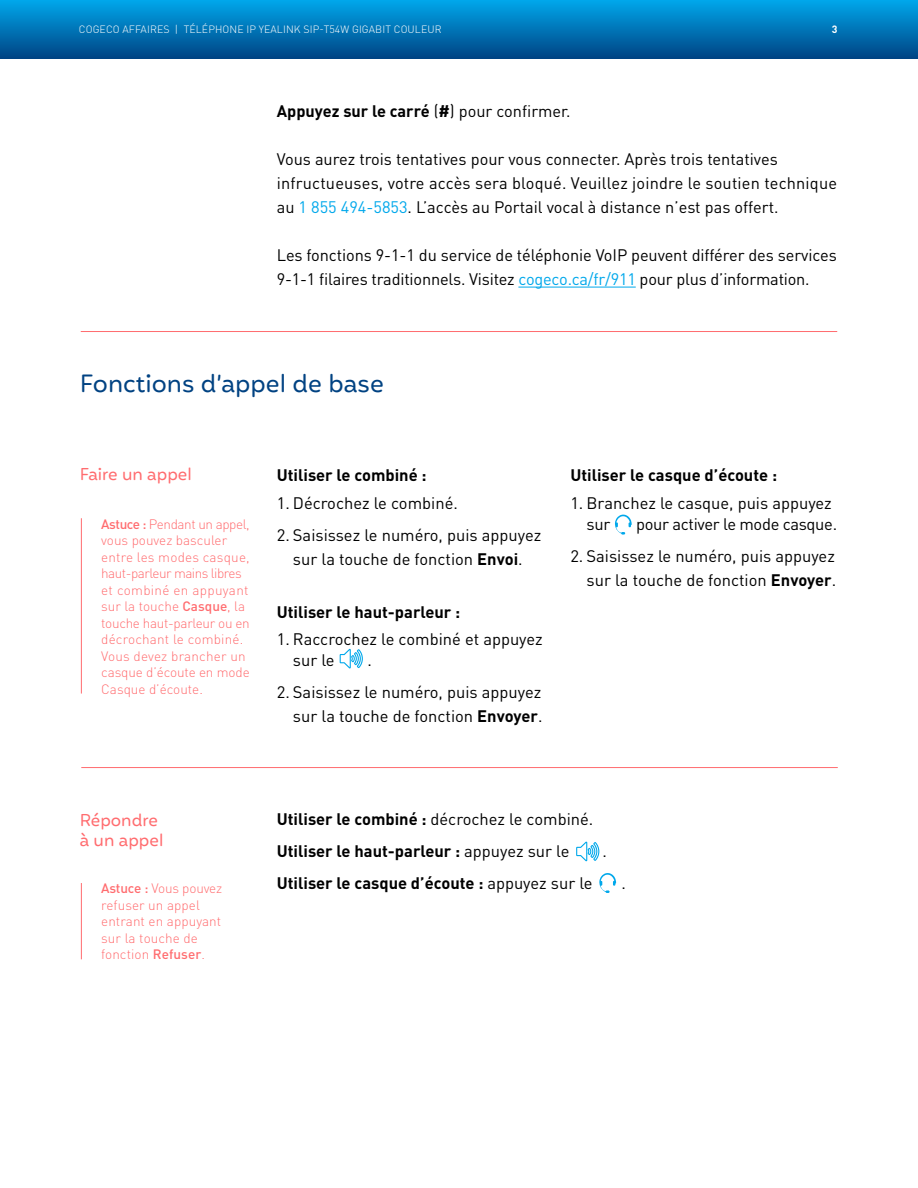
<style>
.page{position:relative;width:918px;height:1188px;background:#fff}
.page>*{position:absolute;margin:0;border:0;box-sizing:border-box;transform-origin:0 0}
.t1{font:24px "Mohr Rounded";color:#004282}
.t2{font:16.5px/24px "DIN Pro";color:#000}
.t3{font:700 16.5px/31.8px "DIN Pro";color:#000}
.t4{font:16.5px/19.5px "Mohr Rounded";color:#ff6c6f}
.t5{font:16.5px "DIN Pro";letter-spacing:-.02em;color:#000}
.t6{font:300 13.5px/16.5px "DIN Pro";color:#ff6c6f}
.t7{font:300 10.5px "DIN Pro";letter-spacing:.01em;color:#fff}
.t8{font:700 10.5px "DIN Pro";color:#fff}
.s1{font-weight:400}
.s2{color:#00a8eb}
.s3{font-weight:500}
.s4{font-weight:700}
</style>
<div class="page">
<div style="left:0;top:0;width:918px;height:58px;background:linear-gradient(to bottom,#00a7eb,#004686)"></div>
<hr style="left:81px;top:518px;width:1px;height:176px;background:#ff6c6f">
<hr style="left:81px;top:883px;width:1px;height:76px;background:#ff6c6f">
<hr style="left:81px;top:767px;width:757px;height:1px;background:#ff6c6f">
<svg style="left:576px;top:842px;width:23px;height:19px"></svg>
<svg style="left:615px;top:515px;width:17px;height:20px"></svg>
<svg style="left:340px;top:649px;width:23px;height:19px"></svg>
<svg style="left:599px;top:873px;width:17px;height:20px"></svg>
<hr style="left:518px;top:287px;width:118px;height:1px;background:#00a8eb">
<hr style="left:81px;top:331px;width:756px;height:1px;background:#ff6c6f">
<p class="t7" style="left:79px;top:22px;width:364px">COGECO AFFAIRES | TÉLÉPHONE IP YEALINK SIP-T54W GIGABIT COULEUR</p>
<p class="t8" style="left:832px;top:22px;width:7px">3</p>
<p class="t3" style="left:277px;top:94px;width:295px">Appuyez sur le carré <span class="s1">(</span>#<span class="s1">) pour confirmer.</span></p>
<p class="t2" style="left:277px;top:146px;width:562px">Vous aurez trois tentatives pour vous connecter. Après trois tentatives infructueuses, votre accès sera bloqué. Veuillez joindre le soutien technique au <span class="s2">1 855 494-5853</span>. L’accès au Portail vocal à distance n’est pas offert.</p>
<p class="t2" style="left:277px;top:242px;width:562px">Les fonctions 9-1-1 du service de téléphonie VoIP peuvent différer des services<br>9-1-1 filaires traditionnels. Visitez <span class="s2">cogeco.ca/fr/911</span> pour plus d’information.</p>
<h1 class="t1" style="left:80px;top:369px;width:306px">Fonctions d’appel de base</h1>
<p class="t4" style="left:80px;top:465px;width:114px">Faire un appel</p>
<p class="t6" style="left:101px;top:515px;width:150px"><span class="s3">Astuce :</span> Pendant un appel, vous pouvez basculer entre les modes casque, haut-parleur mains libres et combiné en appuyant sur la touche <span class="s3">Casque</span>, la touche haut-parleur ou en décrochant le combiné.<br>Vous devez brancher un casque d’écoute en mode<br>Casque d’écoute.</p>
<p class="t3" style="left:277px;top:459px;width:151px">Utiliser le combiné :</p>
<p class="t2" style="left:277px;top:490px;width:183px">1. Décrochez le combiné.</p>
<p class="t2" style="left:277px;top:522px;width:266px;text-align:center">2. Saisissez le numéro, puis appuyez sur la touche de fonction <span class="s4">Envoi</span>.</p>
<p class="t3" style="left:277px;top:595px;width:185px">Utiliser le haut-parleur :</p>
<p class="t2" style="left:293px;top:628px;width:251px;line-height:21px;text-indent:-16px">1. Raccrochez le combiné et appuyez sur le</p>
<p class="t2" style="left:368px;top:648px;width:6px">.</p>
<p class="t2" style="left:277px;top:680px;width:267px;text-align:right">2. Saisissez le numéro, puis appuyez sur la touche de fonction <span class="s4">Envoyer</span>.</p>
<p class="t3" style="left:570px;top:459px;width:208px">Utiliser le casque d’écoute :</p>
<p class="t2" style="left:587px;top:492px;width:247px;line-height:21px;text-indent:-16px">1. Branchez le casque, puis appuyez sur</p>
<p class="t5" style="left:636px;top:513px;width:203px">pour activer le mode casque.</p>
<p class="t2" style="left:570px;top:543px;width:267px;text-align:right">2. Saisissez le numéro, puis appuyez sur la touche de fonction <span class="s4">Envoyer</span>.</p>
<p class="t4" style="left:80px;top:811px;width:85px">Répondre à un appel</p>
<p class="t6" style="left:101px;top:880px;width:123px"><span class="s3">Astuce :</span> Vous pouvez refuser un appel entrant en appuyant sur la touche de fonction <span class="s3">Refuser</span>.</p>
<p class="t3" style="left:277px;top:803px;width:318px">Utiliser le combiné : <span class="s1">décrochez le combiné.<br></span>Utiliser le haut-parleur : <span class="s1">appuyez sur le</span></p>
<p class="t2" style="left:602px;top:838px;width:6px">.</p>
<p class="t3" style="left:277px;top:866px;width:317px">Utiliser le casque d’écoute : <span class="s1">appuyez sur le</span></p>
<p class="t2" style="left:621px;top:870px;width:6px">.</p>
</div>
